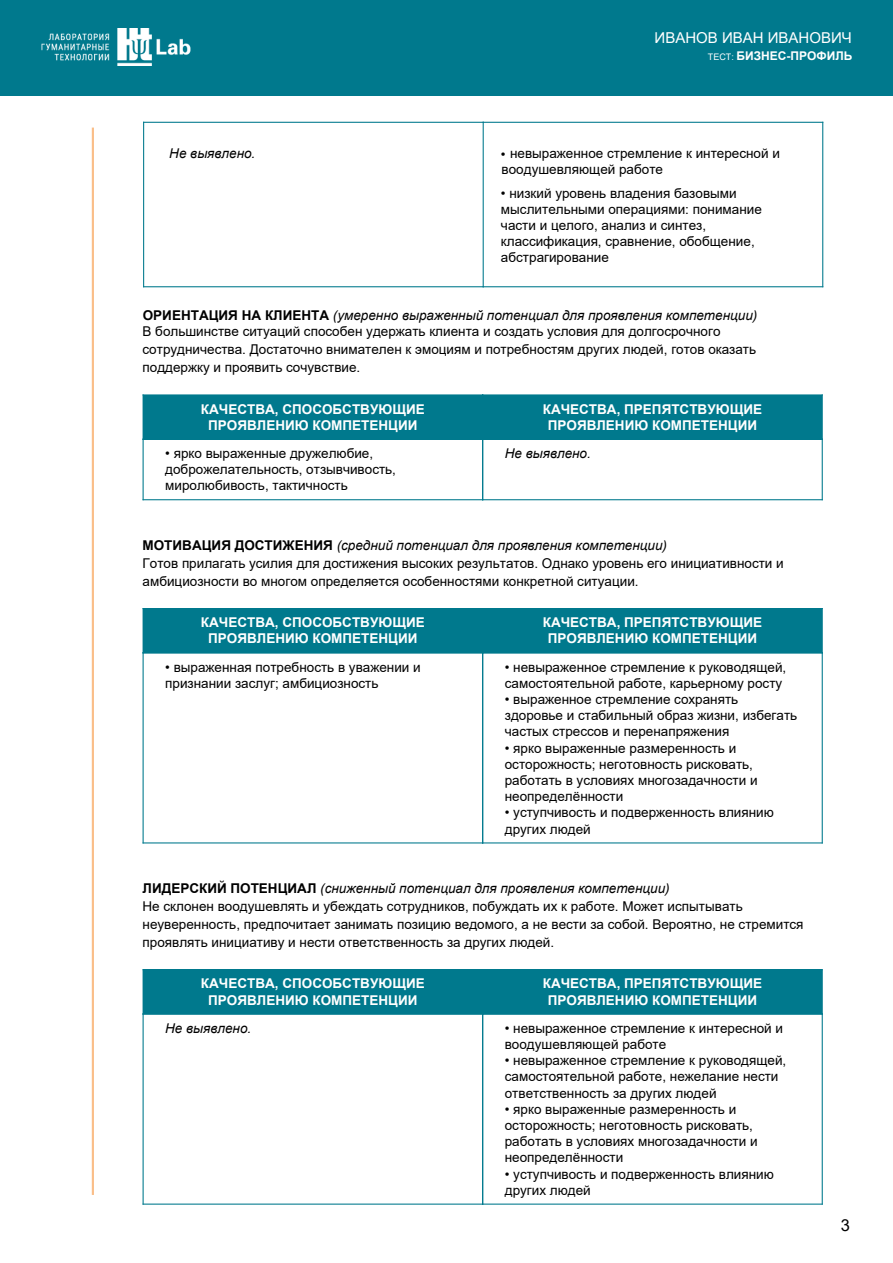
<style>
.page{position:relative;width:893px;height:1263px;background:#fff}
.page>*{position:absolute;margin:0;border:0;box-sizing:border-box;transform-origin:0 0}
.t1{font:16.5px "Arial";color:#000}
.t2{font:15px "Arial";color:#fff}
.t3{font:13.5px/16.2px "Arial";color:#000}
.t4{font:700 13.5px/16.2px "Arial";color:#fff;text-align:center}
.t5{font:italic 13.5px "Arial";color:#000}
.t6{font:700 12px "Arial";color:#fff}
.s1{font-weight:400;font-size:9px}
.s2{font-weight:700;font-style:normal}
.s3{font-weight:700}
.s4{font-style:italic}
</style>
<div class="page">
<div style="left:0;top:0;width:893px;height:95px;background:#00798d"></div>
<img style="left:41px;top:28px;width:150px;height:38px">
<div style="left:143px;top:395px;width:340px;height:44px;background:#00798d"></div>
<div style="left:483px;top:395px;width:339px;height:44px;background:#00798d"></div>
<hr style="left:143px;top:394px;width:340px;height:1px;background:#00798d">
<hr style="left:143px;top:439px;width:1px;height:61px;background:#00798d">
<hr style="left:143px;top:499px;width:340px;height:1px;background:#00798d">
<hr style="left:143px;top:439px;width:340px;height:1px;background:#00798d">
<hr style="left:822px;top:395px;width:1px;height:44px;background:#00798d">
<hr style="left:483px;top:394px;width:339px;height:1px;background:#00798d">
<hr style="left:482px;top:439px;width:1px;height:61px;background:#00798d">
<hr style="left:483px;top:499px;width:339px;height:1px;background:#00798d">
<hr style="left:822px;top:439px;width:1px;height:61px;background:#00798d">
<hr style="left:483px;top:439px;width:339px;height:1px;background:#00798d">
<div style="left:143px;top:608px;width:340px;height:45px;background:#00798d"></div>
<div style="left:483px;top:608px;width:339px;height:45px;background:#00798d"></div>
<hr style="left:143px;top:653px;width:1px;height:190px;background:#00798d">
<hr style="left:143px;top:842px;width:340px;height:1px;background:#00798d">
<hr style="left:822px;top:608px;width:1px;height:45px;background:#00798d">
<hr style="left:482px;top:653px;width:1px;height:190px;background:#00798d">
<hr style="left:483px;top:842px;width:339px;height:1px;background:#00798d">
<hr style="left:822px;top:653px;width:1px;height:190px;background:#00798d">
<div style="left:143px;top:970px;width:340px;height:44px;background:#00798d"></div>
<div style="left:483px;top:970px;width:339px;height:44px;background:#00798d"></div>
<hr style="left:143px;top:969px;width:340px;height:1px;background:#00798d">
<hr style="left:143px;top:1014px;width:1px;height:190px;background:#00798d">
<hr style="left:143px;top:1203px;width:340px;height:2px;background:#00798d">
<hr style="left:822px;top:970px;width:1px;height:44px;background:#00798d">
<hr style="left:483px;top:969px;width:339px;height:1px;background:#00798d">
<hr style="left:482px;top:1014px;width:1px;height:190px;background:#00798d">
<hr style="left:483px;top:1203px;width:339px;height:2px;background:#00798d">
<hr style="left:822px;top:1014px;width:1px;height:190px;background:#00798d">
<hr style="left:92px;top:128px;width:2px;height:1067px;background:#fabe89">
<hr style="left:143px;top:122px;width:1px;height:165px;background:#00798d">
<hr style="left:144px;top:286px;width:339px;height:1px;background:#00798d">
<hr style="left:483px;top:122px;width:1px;height:165px;background:#00798d">
<hr style="left:483px;top:286px;width:340px;height:1px;background:#00798d">
<hr style="left:822px;top:122px;width:1px;height:165px;background:#00798d">
<hr style="left:144px;top:122px;width:339px;height:1px;background:#00798d">
<hr style="left:483px;top:122px;width:340px;height:1px;background:#00798d">
<p class="t2" style="left:655px;top:28px;width:199px">ИВАНОВ ИВАН ИВАНОВИЧ</p>
<p class="t6" style="left:708px;top:47px;width:146px"><span class="s1">ТЕСТ:</span> БИЗНЕС-ПРОФИЛЬ</p>
<p class="t5" style="left:169px;top:144px;width:88px">Не выявлено.</p>
<p class="t3" style="left:501px;top:145px;width:280px">• невыраженное стремление к интересной и</p>
<p class="t3" style="left:501px;top:185px;width:262px">• низкий уровень владения базовыми мыслительными операциями: понимание части и целого, анализ и синтез, классификация, сравнение, обобщение, абстрагирование</p>
<p class="t3" style="left:502px;top:161px;width:163px">воодушевляющей работе</p>
<p class="t5" style="left:143px;top:307px;width:616px"><span class="s2">ОРИЕНТАЦИЯ НА КЛИЕНТА</span> (умеренно выраженный потенциал для проявления компетенции)</p>
<p class="t3" style="left:143px;top:322px;width:615px;line-height:18px">В большинстве ситуаций способен удержать клиента и создать условия для долгосрочного сотрудничества. Достаточно внимателен к эмоциям и потребностям других людей, готов оказать поддержку и проявить сочувствие.</p>
<p class="t4" style="left:201px;top:401px;width:225px">КАЧЕСТВА, СПОСОБСТВУЮЩИЕ<br>ПРОЯВЛЕНИЮ КОМПЕТЕНЦИИ</p>
<p class="t4" style="left:543px;top:401px;width:221px">КАЧЕСТВА, ПРЕПЯТСТВУЮЩИЕ<br>ПРОЯВЛЕНИЮ КОМПЕТЕНЦИИ</p>
<p class="t3" style="left:165px;top:445px;width:232px">• ярко выраженные дружелюбие, доброжелательность, отзывчивость, миролюбивость, тактичность</p>
<p class="t5" style="left:505px;top:444px;width:88px">Не выявлено.</p>
<p class="t3" style="left:143px;top:536px;width:643px;line-height:18px"><span class="s3">МОТИВАЦИЯ ДОСТИЖЕНИЯ</span> <span class="s4">(средний потенциал для проявления компетенции)<br></span>Готов прилагать усилия для достижения высоких результатов. Однако уровень его инициативности и амбициозности во многом определяется особенностями конкретной ситуации.</p>
<p class="t4" style="left:201px;top:615px;width:225px">КАЧЕСТВА, СПОСОБСТВУЮЩИЕ<br>ПРОЯВЛЕНИЮ КОМПЕТЕНЦИИ</p>
<p class="t4" style="left:543px;top:615px;width:221px">КАЧЕСТВА, ПРЕПЯТСТВУЮЩИЕ<br>ПРОЯВЛЕНИЮ КОМПЕТЕНЦИИ</p>
<p class="t3" style="left:165px;top:659px;width:257px">• выраженная потребность в уважении и признании заслуг; амбициозность</p>
<p class="t3" style="left:505px;top:659px;width:283px">• невыраженное стремление к руководящей, самостоятельной работе, карьерному росту</p>
<p class="t3" style="left:505px;top:691px;width:294px">• выраженное стремление сохранять здоровье и стабильный образ жизни, избегать частых стрессов и перенапряжения</p>
<p class="t3" style="left:505px;top:740px;width:254px">• ярко выраженные размеренность и осторожность; неготовность рисковать, работать в условиях многозадачности и неопределённости</p>
<p class="t3" style="left:505px;top:804px;width:271px">• уступчивость и подверженность влиянию других людей</p>
<p class="t3" style="left:143px;top:879px;width:663px;line-height:18px"><span class="s3">ЛИДЕРСКИЙ ПОТЕНЦИАЛ</span> <span class="s4">(сниженный потенциал для проявления компетенции)<br></span>Не склонен воодушевлять и убеждать сотрудников, побуждать их к работе. Может испытывать неуверенность, предпочитает занимать позицию ведомого, а не вести за собой. Вероятно, не стремится проявлять инициативу и нести ответственность за других людей.</p>
<p class="t4" style="left:201px;top:976px;width:225px">КАЧЕСТВА, СПОСОБСТВУЮЩИЕ<br>ПРОЯВЛЕНИЮ КОМПЕТЕНЦИИ</p>
<p class="t4" style="left:543px;top:976px;width:221px">КАЧЕСТВА, ПРЕПЯТСТВУЮЩИЕ<br>ПРОЯВЛЕНИЮ КОМПЕТЕНЦИИ</p>
<p class="t5" style="left:165px;top:1019px;width:88px">Не выявлено.</p>
<p class="t3" style="left:505px;top:1020px;width:280px">• невыраженное стремление к интересной и воодушевляющей работе</p>
<p class="t3" style="left:505px;top:1052px;width:283px">• невыраженное стремление к руководящей, самостоятельной работе, нежелание нести ответственность за других людей</p>
<p class="t3" style="left:505px;top:1101px;width:254px">• ярко выраженные размеренность и осторожность; неготовность рисковать, работать в условиях многозадачности и неопределённости</p>
<p class="t3" style="left:505px;top:1165px;width:271px">• уступчивость и подверженность влиянию других людей</p>
<p class="t1" style="left:841px;top:1214px;width:11px">3</p>
</div>
